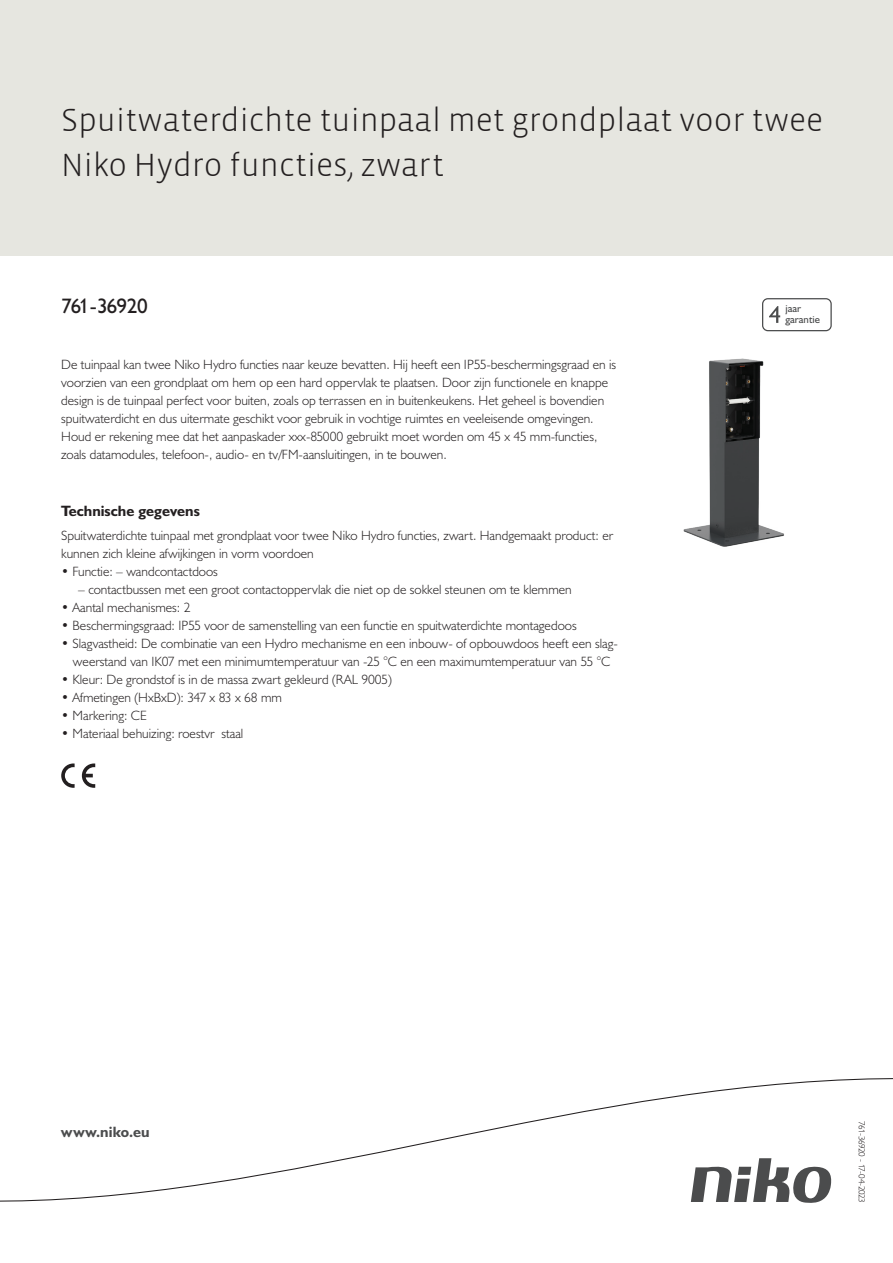
<style>
.page{position:relative;width:893px;height:1263px;background:#fff}
.page>*{position:absolute;margin:0;border:0;box-sizing:border-box;transform-origin:0 0}
.Title_datasheets{font:300 33px/45px "Vista Sans";color:#231f20}
.Article_number{font:21px "Humanist 521 BT";letter-spacing:-.04em;color:#231f20}
.Titles_parts{font:700 15px "Humanist 521 BT";color:#231f20}
.titel_afbeelding{font:700 15px "Humanist 521 BT";letter-spacing:.005em;color:#4b4c4d}
.Platte_tekst_CAB{font:300 13.5px/18px "Humanist 521 BT";color:#231f20}
.USP_Bullets{font:300 13.5px/18px "Humanist 521 BT";color:#231f20;text-align:center}
.USP_Bullets_level_2{font:300 13.5px "Humanist 521 BT";color:#231f20}
.t1{font:10.8px/10.8px "Humanist 521 BT";color:#4b4c4d}
.Revision{font:300 9px "Humanist 521 BT";letter-spacing:-.06em;color:#231f20}
</style>
<div class="page">
<div style="left:0;top:0;width:893px;height:255px;background:#e6e6e0"></div>
<svg style="left:82px;top:763px;width:13px;height:25px"></svg>
<svg style="left:61px;top:763px;width:14px;height:25px"></svg>
<svg style="left:762px;top:298px;width:70px;height:33px"></svg>
<svg style="left:0;top:1078px;width:893px;height:125px"></svg>
<img style="left:683px;top:358px;width:101px;height:189px">
<p class="Title_datasheets" style="left:61px;top:98px;width:764px">Spuitwaterdichte tuinpaal met grondplaat voor twee<br>Niko Hydro functies, zwart</p>
<p class="Article_number" style="left:61px;top:293px;width:88px">761-36920</p>
<p class="t1" style="left:785px;top:303px;width:36px">jaar garantie</p>
<p class="Platte_tekst_CAB" style="left:61px;top:355px;width:556px">De tuinpaal kan twee Niko Hydro functies naar keuze bevatten. Hij heeft een IP55-beschermingsgraad en is voorzien van een grondplaat om hem op een hard oppervlak te plaatsen. Door zijn functionele en knappe design is de tuinpaal perfect voor buiten, zoals op terrassen en in buitenkeukens. Het geheel is bovendien spuitwaterdicht en dus uitermate geschikt voor gebruik in vochtige ruimtes en veeleisende omgevingen.<br>Houd er rekening mee dat het aanpaskader xxx-85000 gebruikt moet worden om 45 x 45 mm-functies, zoals datamodules, telefoon-, audio- en tv/FM-aansluitingen, in te bouwen.</p>
<p class="Titles_parts" style="left:61px;top:501px;width:140px">Technische gegevens</p>
<p class="Platte_tekst_CAB" style="left:61px;top:526px;width:553px">Spuitwaterdichte tuinpaal met grondplaat voor twee Niko Hydro functies, zwart. Handgemaakt product: er kunnen zich kleine afwijkingen in vorm voordoen</p>
<p class="USP_Bullets" style="left:61px;top:562px;width:158px">• Functie: – wandcontactdoos</p>
<p class="USP_Bullets_level_2" style="left:78px;top:581px;width:495px">– contactbussen met een groot contactoppervlak die niet op de sokkel steunen om te klemmen</p>
<p class="USP_Bullets" style="left:61px;top:598px;width:131px">• Aantal mechanismes: 2</p>
<p class="USP_Bullets" style="left:61px;top:616px;width:517px">• Beschermingsgraad: IP55 voor de samenstelling van een functie en spuitwaterdichte montagedoos</p>
<p class="USP_Bullets" style="left:61px;top:634px;width:558px">• Slagvastheid: De combinatie van een Hydro mechanisme en een inbouw- of opbouwdoos heeft een slag&shy;weerstand van IK07 met een minimumtemperatuur van -25 °C en een maximumtemperatuur van 55 °C</p>
<p class="USP_Bullets" style="left:61px;top:670px;width:332px">• Kleur: De grondstof is in de massa zwart gekleurd (RAL 9005)</p>
<p class="USP_Bullets" style="left:61px;top:688px;width:222px">• Afmetingen (HxBxD): 347 x 83 x 68 mm</p>
<p class="USP_Bullets" style="left:61px;top:706px;width:87px">• Markering: CE</p>
<p class="USP_Bullets" style="left:61px;top:724px;width:184px">• Materiaal behuizing: roestvrĳ staal</p>
<p class="titel_afbeelding" style="left:61px;top:1122px;width:90px">www.niko.eu</p>
<p class="Revision" style="left:868px;top:1121px;width:83px;rotate:90deg">761-36920 - 17-04-2023</p>
</div>
